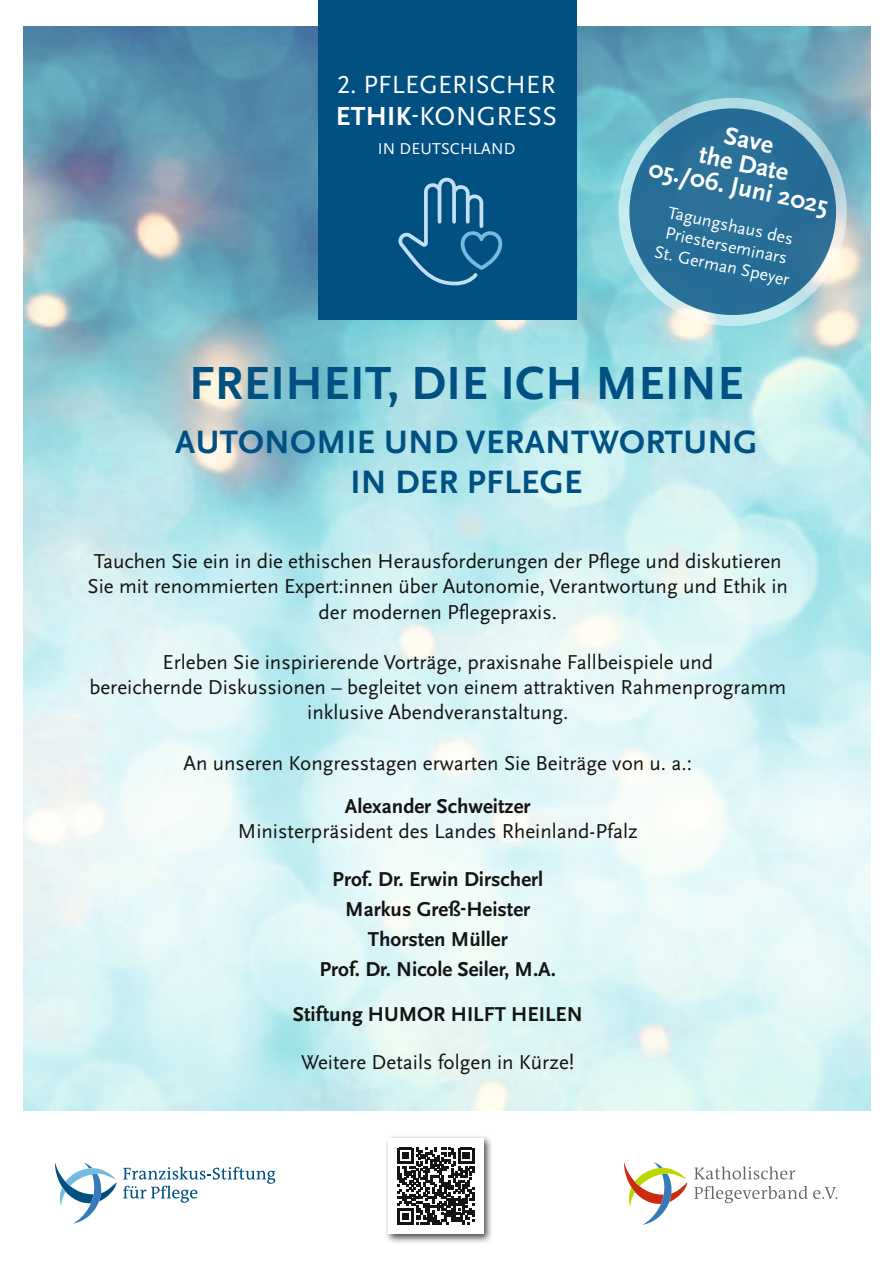
<style>
.page{position:relative;width:893px;height:1263px;background:#fff}
.page>*{position:absolute;margin:0;border:0;box-sizing:border-box;transform-origin:0 0}
.t1{font:700 48.6px "Scala Sans Pro";letter-spacing:.01em;color:#005082}
.t2{font:700 33.9px "Scala Sans Pro";letter-spacing:.01em;color:#005082}
.t3{font:27.3px "Scala Sans Pro";letter-spacing:.01em;color:#fff}
.t4{font:25.95px "Scala Sans Pro";letter-spacing:.01em;color:#fff}
.t5{font:700 25.65px "Scala Sans Pro";color:#fff}
.t6{font:21px/25.2px "Scala Sans Pro";color:#131413;text-align:center}
.t7{font:700 21px "Scala Sans Pro";color:#131413}
.t8{font:17.85px "Scala Sans Pro";color:#fff}
.t9{font:16.35px "Scala Sans Pro";letter-spacing:.01em;color:#fff}
.s1{font-weight:700}
</style>
<div class="page">
<img style="left:24px;top:26px;width:847px;height:1084px">
<div style="left:318px;top:1px;width:259px;height:319px;background:#005082"></div>
<svg style="left:398px;top:178px;width:104px;height:107px"></svg>
<svg style="left:55px;top:1163px;width:62px;height:60px"></svg>
<svg style="left:123px;top:1166px;width:152px;height:37px"></svg>
<svg style="left:694px;top:1166px;width:101px;height:13px"></svg>
<svg style="left:694px;top:1186px;width:143px;height:17px"></svg>
<svg style="left:624px;top:1162px;width:63px;height:63px"></svg>
<div style="left:385px;top:1135px;width:109px;height:109px;background:#131413;opacity:.75"></div>
<div style="left:388px;top:1138px;width:95px;height:95px;background:#fff"></div>
<svg style="left:397px;top:1147px;width:77px;height:77px"></svg>
<svg style="left:608px;top:87px;width:249px;height:250px;background:#92c9d0"></svg>
<svg style="left:620px;top:99px;width:226px;height:226px;background:#5390ad"></svg>
<p class="t4" style="left:337px;top:69px;width:220px">2. PFLEGERISCHER</p>
<p class="t3" style="left:336px;top:101px;width:223px"><span class="s1">ETHIK</span>-KONGRESS</p>
<p class="t9" style="left:378px;top:139px;width:139px">IN DEUTSCHLAND</p>
<p class="t5" style="left:727px;top:120px;width:51px;rotate:12deg">Save</p>
<p class="t5" style="left:702px;top:140px;width:92px;rotate:12deg">the Date</p>
<p class="t5" style="left:653px;top:153px;width:184px;rotate:12deg">05./06. Juni 2025</p>
<p class="t8" style="left:670px;top:202px;width:129px;rotate:12deg">Tagungshaus des</p>
<p class="t8" style="left:668px;top:223px;width:126px;rotate:12deg">Priesterseminars</p>
<p class="t8" style="left:657px;top:241px;width:139px;rotate:12deg">St. German Speyer</p>
<p class="t1" style="left:189px;top:355px;width:556px">FREIHEIT, DIE ICH MEINE</p>
<p class="t2" style="left:175px;top:422px;width:584px">AUTONOMIE UND VERANTWORTUNG</p>
<p class="t2" style="left:350px;top:463px;width:234px">IN DER PFLEGE</p>
<p class="t6" style="left:94px;top:549px;width:689px">Tauchen Sie ein in die ethischen Herausforderungen der Pflege und diskutieren</p>
<p class="t6" style="left:88px;top:574px;width:702px">Sie mit renommierten Expert:innen über Autonomie, Verantwortung und Ethik in der modernen Pflegepraxis.</p>
<p class="t6" style="left:162px;top:650px;width:552px">Erleben Sie inspirierende Vorträge, praxisnahe Fallbeispiele und</p>
<p class="t6" style="left:89px;top:675px;width:698px">bereichernde Diskussionen – begleitet von einem attraktiven Rahmenprogramm</p>
<p class="t6" style="left:307px;top:700px;width:263px">inklusive Abendveranstaltung.</p>
<p class="t6" style="left:184px;top:750px;width:510px">An unseren Kongresstagen erwarten Sie Beiträge von u. a.:</p>
<p class="t7" style="left:345px;top:794px;width:187px">Alexander Schweitzer</p>
<p class="t6" style="left:238px;top:819px;width:401px">Ministerpräsident des Landes Rheinland-Pfalz</p>
<p class="t7" style="left:332px;top:867px;width:212px">Prof. Dr. Erwin Dirscherl</p>
<p class="t7" style="left:345px;top:897px;width:187px">Markus Greß-Heister</p>
<p class="t7" style="left:368px;top:927px;width:141px">Thorsten Müller</p>
<p class="t7" style="left:320px;top:957px;width:238px">Prof. Dr. Nicole Seiler, M.A.</p>
<p class="t7" style="left:293px;top:1002px;width:291px">Stiftung HUMOR HILFT HEILEN</p>
<p class="t6" style="left:301px;top:1050px;width:275px">Weitere Details folgen in Kürze!</p>
</div>
